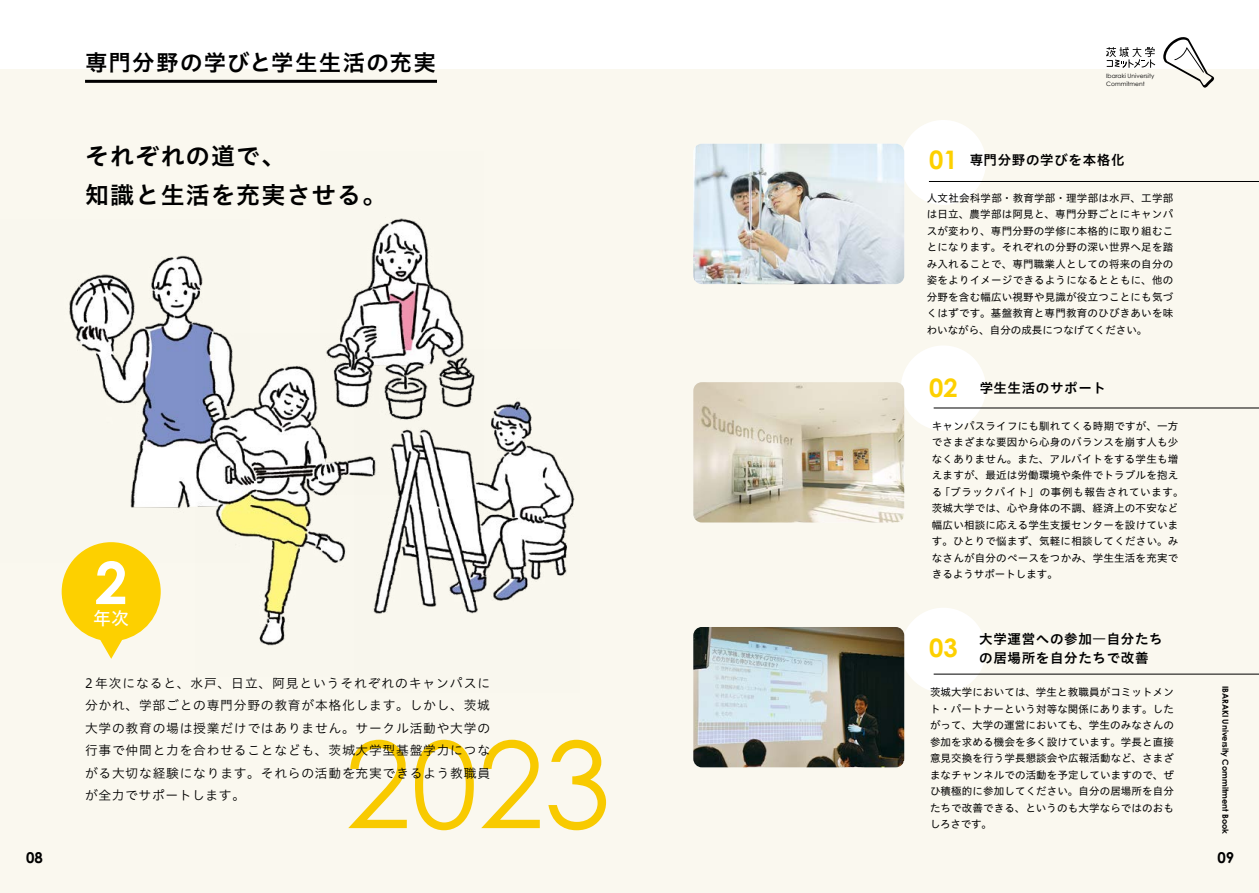
<style>
.page{position:relative;width:1259px;height:893px;background:#fff}
.page>*{position:absolute;margin:0;border:0;box-sizing:border-box;transform-origin:0 0}
.t1{font:120px "Century Gothic";color:#fdd000}
.t2{font:700 58.5px "Century Gothic";color:#fff}
.t3{font:700 25.5px "Century Gothic";color:#fdd000}
.t4{font:24px/39px "Hiragino UD Sans Std N W6";letter-spacing:.05em;color:#000}
.t5{font:22.5px "Hiragino UD Sans Std N W6";letter-spacing:.055em;color:#000}
.t6{font:18px "Hiragino UD Sans Std N W5";color:#fff}
.t7{font:700 15px "Century Gothic";color:#000}
.t8{font:13.5px/19.5px "Hiragino UD Sans Std N W6";letter-spacing:.05em;color:#000}
.t9{font:12.75px/22.5px "Hiragino UD Sans Std N W3";letter-spacing:.06em;color:#000;text-align:justify}
.t10{font:10.5px/16.5px "Hiragino UD Sans Std N W4";letter-spacing:.02em;color:#000;text-align:justify}
.t11{font:700 8.25px "Century Gothic";color:#000}
.t12{font:6px/7.2px "Century Gothic";color:#000}
</style>
<div class="page">
<div style="left:0;top:69px;width:629px;height:824px;background:#faf8ef"></div>
<div style="left:630px;top:69px;width:629px;height:824px;background:#faf8ef"></div>
<div style="left:901px;top:120px;width:85px;height:85px;background:#fff;border-radius:50%"></div>
<div style="left:901px;top:345px;width:85px;height:85px;background:#fff;border-radius:50%"></div>
<div style="left:901px;top:608px;width:85px;height:85px;background:#fff;border-radius:50%"></div>
<img style="left:69px;top:255px;width:149px;height:254px">
<img style="left:195px;top:333px;width:151px;height:313px">
<img style="left:321px;top:218px;width:144px;height:276px">
<img style="left:354px;top:350px;width:221px;height:264px">
<hr style="left:85px;top:80px;width:352px;height:3px;background:#000">
<svg style="left:1163px;top:37px;width:51px;height:51px"></svg>
<svg style="left:1106px;top:47px;width:49px;height:21px"></svg>
<img style="left:693px;top:144px;width:211px;height:140px">
<img style="left:693px;top:627px;width:211px;height:140px">
<svg style="left:62px;top:542px;width:99px;height:117px"></svg>
<hr style="left:933px;top:408px;width:326px;height:1px;background:#000">
<hr style="left:929px;top:181px;width:330px;height:1px;background:#000">
<hr style="left:933px;top:674px;width:326px;height:1px;background:#000">
<img style="left:693px;top:382px;width:211px;height:140px">
<h3 class="t5" style="left:85px;top:45px;width:352px">専門分野の学びと学生生活の充実</h3>
<p class="t12" style="left:1106px;top:72px;width:49px">Ibaraki University<br>Commitment</p>
<h3 class="t4" style="left:85px;top:135px;width:303px">それぞれの道で、<br>知識と生活を充実させる。</h3>
<p class="t8" style="left:969px;top:149px;width:157px">専門分野の学びを本格化</p>
<h3 class="t3" style="left:929px;top:144px;width:30px">01</h3>
<p class="t10" style="left:927px;top:189px;width:248px">人文社会科学部・教育学部・理学部は水戸、工学部は日立、農学部は阿見と、専門分野ごとにキャンパスが変わり、専門分野の学修に本格的に取り組むことになります。それぞれの分野の深い世界へ足を踏み入れることで、専門職業人としての将来の自分の姿をよりイメージできるようになるとともに、他の分野を含む幅広い視野や見識が役立つことにも気づくはずです。基盤教育と専門教育のひびきあいを味わいながら、自分の成長につなげてください。</p>
<h2 class="t2" style="left:95px;top:546px;width:34px">2</h2>
<h3 class="t6" style="left:93px;top:604px;width:37px">年次</h3>
<p class="t9" style="left:85px;top:671px;width:406px">2年次になると、水戸、日立、阿見というそれぞれのキャンパスに分かれ、学部ごとの専門分野の教育が本格化します。しかし、茨城大学の教育の場は授業だけではありません。サークル活動や大学の行事で仲間と力を合わせることなども、茨城大学型基盤学力につながる大切な経験になります。それらの活動を充実できるよう教職員が全力でサポートします。</p>
<h1 class="t1" style="left:345px;top:712px;width:267px">2023</h1>
<h3 class="t3" style="left:929px;top:372px;width:30px">02</h3>
<p class="t8" style="left:979px;top:378px;width:128px">学生生活のサポート</p>
<p class="t10" style="left:932px;top:417px;width:253px;text-align:left">キャンパスライフにも馴れてくる時期ですが、一方でさまざまな要因から心身のバランスを崩す人も少なくありません。また、アルバイトをする学生も増えますが、最近は労働環境や条件でトラブルを抱える「ブラックバイト」の事例も報告されています。茨城大学では、心や身体の不調、経済上の不安など幅広い相談に応える学生支援センターを設けています。ひとりで悩まず、気軽に相談してください。みなさんが自分のペースをつかみ、学生生活を充実できるようサポートします。</p>
<h3 class="t3" style="left:929px;top:631px;width:30px">03</h3>
<p class="t8" style="left:979px;top:628px;width:185px">大学運営への参加―自分たちの居場所を自分たちで改善</p>
<p class="t10" style="left:930px;top:684px;width:245px">茨城大学においては、学生と教職員がコミットメント・パートナーという対等な関係にあります。したがって、大学の運営においても、学生のみなさんの参加を求める機会を多く設けています。学長と直接意見交換を行う学長懇談会や広報活動など、さまざまなチャンネルでの活動を予定していますので、ぜひ積極的に参加してください。自分の居場所を自分たちで改善できる、というのも大学ならではのおもしろさです。</p>
<p class="t11" style="left:1230px;top:686px;width:150px;rotate:90deg">IBARAKI University Commitment Book</p>
<h3 class="t7" style="left:26px;top:848px;width:18px">08</h3>
<h3 class="t7" style="left:1217px;top:848px;width:18px">09</h3>
</div>
